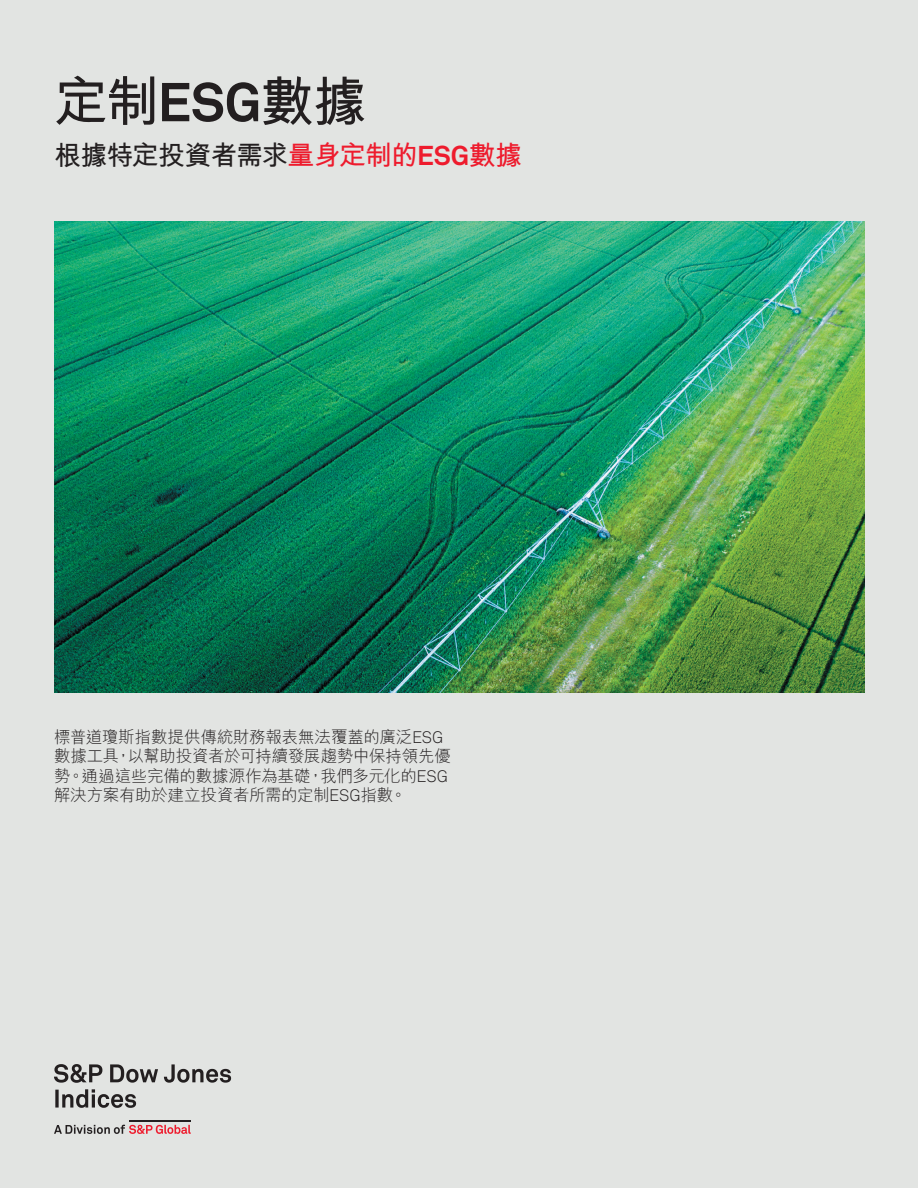
<style>
.page{position:relative;width:918px;height:1188px;background:#e2e4e2}
.page>*{position:absolute;margin:0;border:0;box-sizing:border-box;transform-origin:0 0}
.t1{font:700 54px "M Hei HK";color:#231f20}
.t2{font:700 27px "M Hei HK";letter-spacing:-.04em;color:#231f20}
.t3{font:300 16.5px/19.5px "M Hei HK";letter-spacing:-.01em;color:#231f20}
.s1{font-family:"Akkurat Pro"}
.s2{color:#ee1b2d}
.s3{font-family:"Akkurat Pro";color:#ee1b2d}
.s4{font-family:"Akkurat Light Pro";font-weight:400}
</style>
<div class="page">
<hr style="left:129px;top:1121px;width:62px;height:1px;background:#231f20">
<svg style="left:54px;top:1124px;width:137px;height:10px"></svg>
<svg style="left:54px;top:1064px;width:177px;height:44px"></svg>
<img style="left:54px;top:221px;width:810px;height:472px">
<h1 class="t1" style="left:54px;top:62px;width:314px">定制<span class="s1">ESG</span>數據</h1>
<h2 class="t2" style="left:54px;top:135px;width:470px">根據特定投資者需求<span class="s2">量身定制的</span><span class="s3">ESG</span><span class="s2">數據</span></h2>
<p class="t3" style="left:54px;top:726px;width:399px">標普道瓊斯指數提供傳統財務報表無法覆蓋的廣泛<span class="s4">ESG</span>數據工具，以幫助投資者於可持續發展趨勢中保持領先優勢。通過這些完備的數據源作為基礎，我們多元化的<span class="s4">ESG</span>解決方案有助於建立投資者所需的定制<span class="s4">ESG</span>指數。</p>
</div>
